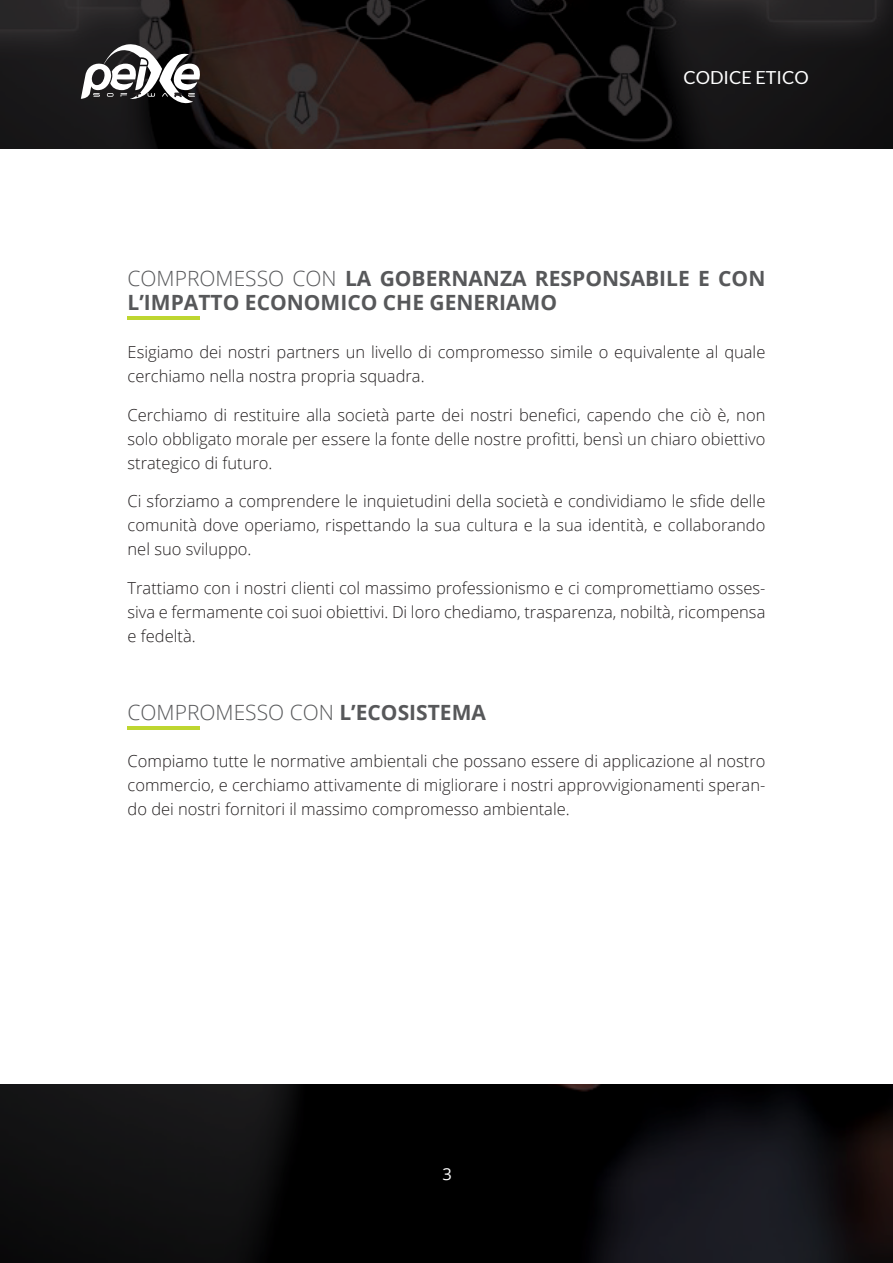
<style>
.page{position:relative;width:893px;height:1263px;background:#fff}
.page>*{position:absolute;margin:0;border:0;box-sizing:border-box;transform-origin:0 0}
.t1{font:700 21px/24px "Open Sans";color:#57585a}
.t2{font:300 21px "Open Sans";color:#57585a}
.t3{font:18px "Lato";color:#fff}
.t4{font:300 16.5px/24px "Open Sans";color:#231f20;text-align:justify}
.t5{font:16.5px "Open Sans";color:#fff}
.s1{font-weight:300}
.s2{font-weight:700}
</style>
<div class="page">
<svg style="left:0;top:1084px;width:893px;height:179px;background:#0b0a0c"></svg>
<svg style="left:0;top:0;width:893px;height:149px;background:#1c1515"></svg>
<svg style="left:81px;top:44px;width:119px;height:59px"></svg>
<hr style="left:128px;top:316px;width:72px;height:4px;background:#bed630">
<hr style="left:128px;top:726px;width:72px;height:3px;background:#bed630">
<p class="t3" style="left:683px;top:67px;width:127px">CODICE ETICO</p>
<p class="t1" style="left:128px;top:266px;width:639px"><span class="s1">COMPROMESSO CON</span> LA GOBERNANZA RESPONSABILE E CON<br>L’IMPATTO ECONOMICO CHE GENERIAMO</p>
<p class="t4" style="left:128px;top:339px;width:639px">Esigiamo dei nostri partners un livello di compromesso simile o equivalente al quale cerchiamo nella nostra propria squadra.</p>
<p class="t4" style="left:128px;top:402px;width:639px">Cerchiamo di restituire alla società parte dei nostri benefici, capendo che ciò è, non solo obbligato morale per essere la fonte delle nostre profitti, bensì un chiaro obiettivo strategico di futuro.</p>
<p class="t4" style="left:128px;top:489px;width:639px">Ci sforziamo a comprendere le inquietudini della società e condividiamo le sfide delle comunità dove operiamo, rispettando la sua cultura e la sua identità, e collaborando nel suo sviluppo.</p>
<p class="t4" style="left:128px;top:576px;width:639px">Trattiamo con i nostri clienti col massimo professionismo e ci compromettiamo osses&shy;siva e fermamente coi suoi obiettivi. Di loro chediamo, trasparenza, nobiltà, ricompensa e fedeltà.</p>
<p class="t2" style="left:128px;top:698px;width:360px">COMPROMESSO CON <span class="s2">L’ECOSISTEMA</span></p>
<p class="t4" style="left:128px;top:749px;width:639px">Compiamo tutte le normative ambientali che possano essere di applicazione al nostro commercio, e cerchiamo attivamente di migliorare i nostri approvvigionamenti speran&shy;do dei nostri fornitori il massimo compromesso ambientale.</p>
<p class="t5" style="left:442px;top:1163px;width:11px">3</p>
</div>
